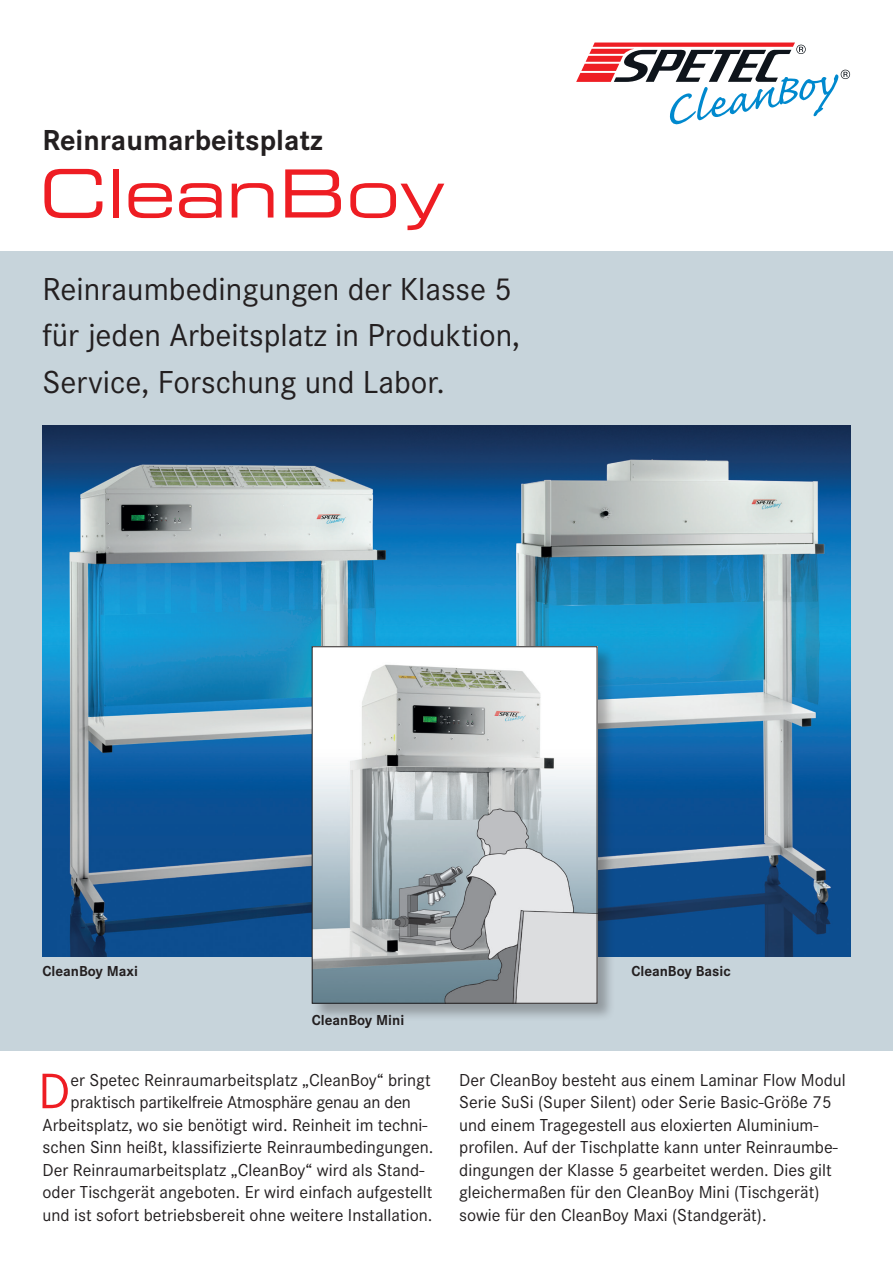
<style>
.page{position:relative;width:893px;height:1263px;background:#fff}
.page>*{position:absolute;margin:0;border:0;box-sizing:border-box;transform-origin:0 0}
.t1{font:66.45px "Eurostile Extended Two";color:#ee1d23}
.t2{font:51.75px "Corporate S";color:#ee1d23}
.t3{font:33px/46.5px "Corporate S";color:#231f20}
.t4{font:700 30px "Corporate S";color:#231f20}
.t5{font:18px/22.5px "Corporate S";color:#231f20}
.t6{font:700 15px "Corporate S";color:#231f20}
</style>
<div class="page">
<div style="left:0;top:251px;width:893px;height:799px;background:#c7d4db"></div>
<svg style="left:576px;top:43px;width:274px;height:82px"></svg>
<img style="left:43px;top:425px;width:807px;height:532px">
<div style="left:311px;top:646px;width:304px;height:375px;background:#231f20;opacity:.32"></div>
<img style="left:314px;top:648px;width:281px;height:354px">
<div style="left:312px;top:646px;width:285px;height:358px;border:1px solid #231f20"></div>
<h3 class="t4" style="left:43px;top:123px;width:282px">Reinraumarbeitsplatz</h3>
<h1 class="t1" style="left:39px;top:148px;width:407px">CleanBoy</h1>
<h3 class="t3" style="left:43px;top:266px;width:479px">Reinraumbedingungen der Klasse 5 für jeden Arbeitsplatz in Produktion,<br>Service, Forschung und Labor.</h3>
<p class="t6" style="left:43px;top:963px;width:97px">CleanBoy Maxi</p>
<p class="t6" style="left:312px;top:1011px;width:94px">CleanBoy Mini</p>
<p class="t6" style="left:631px;top:962px;width:101px">CleanBoy Basic</p>
<h2 class="t2" style="left:38px;top:1062px;width:34px">D</h2>
<p class="t5" style="left:71px;top:1069px;width:362px">er Spetec Reinraumarbeitsplatz „CleanBoy“ bringt</p>
<p class="t5" style="left:71px;top:1091px;width:342px">praktisch partikelfreie Atmosphäre genau an den</p>
<p class="t5" style="left:43px;top:1114px;width:386px">Arbeitsplatz, wo sie benötigt wird. Reinheit im techni-</p>
<p class="t5" style="left:43px;top:1136px;width:392px">schen Sinn heißt, klassifizierte Reinraumbedingungen.</p>
<p class="t5" style="left:43px;top:1159px;width:383px">Der Reinraumarbeitsplatz „CleanBoy“ wird als Stand-</p>
<p class="t5" style="left:43px;top:1181px;width:391px">oder Tischgerät angeboten. Er wird einfach aufgestellt</p>
<p class="t5" style="left:43px;top:1204px;width:391px">und ist sofort betriebsbereit ohne weitere Installation.</p>
<p class="t5" style="left:459px;top:1069px;width:388px">Der CleanBoy besteht aus einem Laminar Flow Modul Serie SuSi (Super Silent) oder Serie Basic-Größe 75 und einem Tragegestell aus eloxierten Aluminium&shy;profilen. Auf der Tischplatte kann unter Reinraumbe&shy;dingungen der Klasse 5 gearbeitet werden. Dies gilt gleichermaßen für den CleanBoy Mini (Tischgerät) sowie für den CleanBoy Maxi (Standgerät).</p>
</div>
